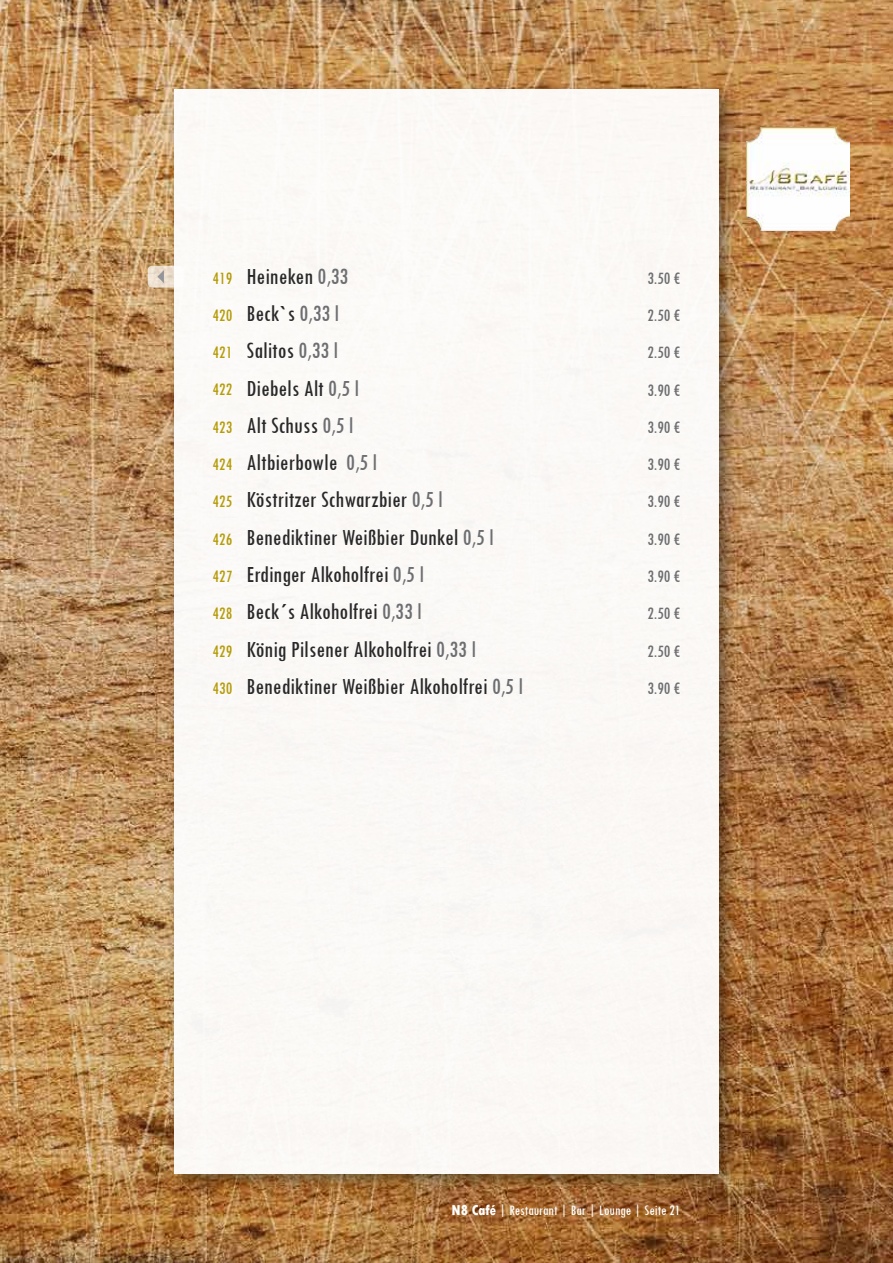
<style>
.page{position:relative;width:893px;height:1263px;background:#fff}
.page>*{position:absolute;margin:0;border:0;box-sizing:border-box;transform-origin:0 0}
.t1{font:condensed 24px "Tw Cen";color:#292829}
.t2{font:condensed 18px "Tw Cen";color:#6d6e71}
.t3{font:condensed 15px "Tw Cen";color:#fff}
.s1{font-size:18px;color:#b59c09}
.s2{color:#6d6e71}
.s3{font-weight:800}
</style>
<div class="page">
<img style="left:0;top:0;width:893px;height:1263px">
<div style="left:166px;top:81px;width:573px;height:1113px;background:#000;opacity:.5"></div>
<div style="left:174px;top:89px;width:545px;height:1085px;background:#fbf9f6"></div>
<img style="left:746px;top:128px;width:103px;height:103px">
<svg style="left:148px;top:266px;width:35px;height:21px"></svg>
<svg style="left:157px;top:270px;width:7px;height:13px"></svg>
<p class="t1" style="left:213px;top:264px;width:137px"><span class="s1">419</span> Heineken <span class="s2">0,33</span></p>
<p class="t2" style="left:647px;top:269px;width:34px">3.50 €</p>
<p class="t1" style="left:213px;top:301px;width:128px"><span class="s1">420</span> Beck`s <span class="s2">0,33 l</span></p>
<p class="t2" style="left:647px;top:306px;width:34px">2.50 €</p>
<p class="t1" style="left:213px;top:338px;width:127px"><span class="s1">421</span> Salitos <span class="s2">0,33 l</span></p>
<p class="t2" style="left:647px;top:343px;width:34px">2.50 €</p>
<p class="t1" style="left:213px;top:376px;width:148px"><span class="s1">422</span> Diebels Alt <span class="s2">0,5 l</span></p>
<p class="t2" style="left:647px;top:381px;width:34px">3.90 €</p>
<p class="t1" style="left:213px;top:413px;width:142px"><span class="s1">423</span> Alt Schuss <span class="s2">0,5 l</span></p>
<p class="t2" style="left:647px;top:418px;width:34px">3.90 €</p>
<p class="t1" style="left:213px;top:450px;width:166px"><span class="s1">424</span> Altbierbowle <span class="s2">0,5 l</span></p>
<p class="t2" style="left:647px;top:455px;width:34px">3.90 €</p>
<p class="t1" style="left:213px;top:488px;width:232px"><span class="s1">425</span> Köstritzer Schwarzbier <span class="s2">0,5 l</span></p>
<p class="t2" style="left:647px;top:492px;width:34px">3.90 €</p>
<p class="t1" style="left:213px;top:525px;width:283px"><span class="s1">426</span> Benediktiner Weißbier Dunkel <span class="s2">0,5 l</span></p>
<p class="t2" style="left:647px;top:530px;width:34px">3.90 €</p>
<p class="t1" style="left:213px;top:562px;width:213px"><span class="s1">427</span> Erdinger Alkoholfrei <span class="s2">0,5 l</span></p>
<p class="t2" style="left:647px;top:567px;width:34px">3.90 €</p>
<p class="t1" style="left:213px;top:599px;width:211px"><span class="s1">428</span> Beck´s Alkoholfrei <span class="s2">0,33 l</span></p>
<p class="t2" style="left:647px;top:604px;width:34px">2.50 €</p>
<p class="t1" style="left:213px;top:637px;width:265px"><span class="s1">429</span> König Pilsener Alkoholfrei <span class="s2">0,33 l</span></p>
<p class="t2" style="left:647px;top:642px;width:34px">2.50 €</p>
<p class="t1" style="left:213px;top:674px;width:312px"><span class="s1">430</span> Benediktiner Weißbier Alkoholfrei <span class="s2">0,5 l</span></p>
<p class="t2" style="left:647px;top:679px;width:34px">3.90 €</p>
<p class="t3" style="left:452px;top:1203px;width:230px"><span class="s3">N8 Café</span> | Restaurant | Bar | Lounge | Seite 21</p>
</div>
